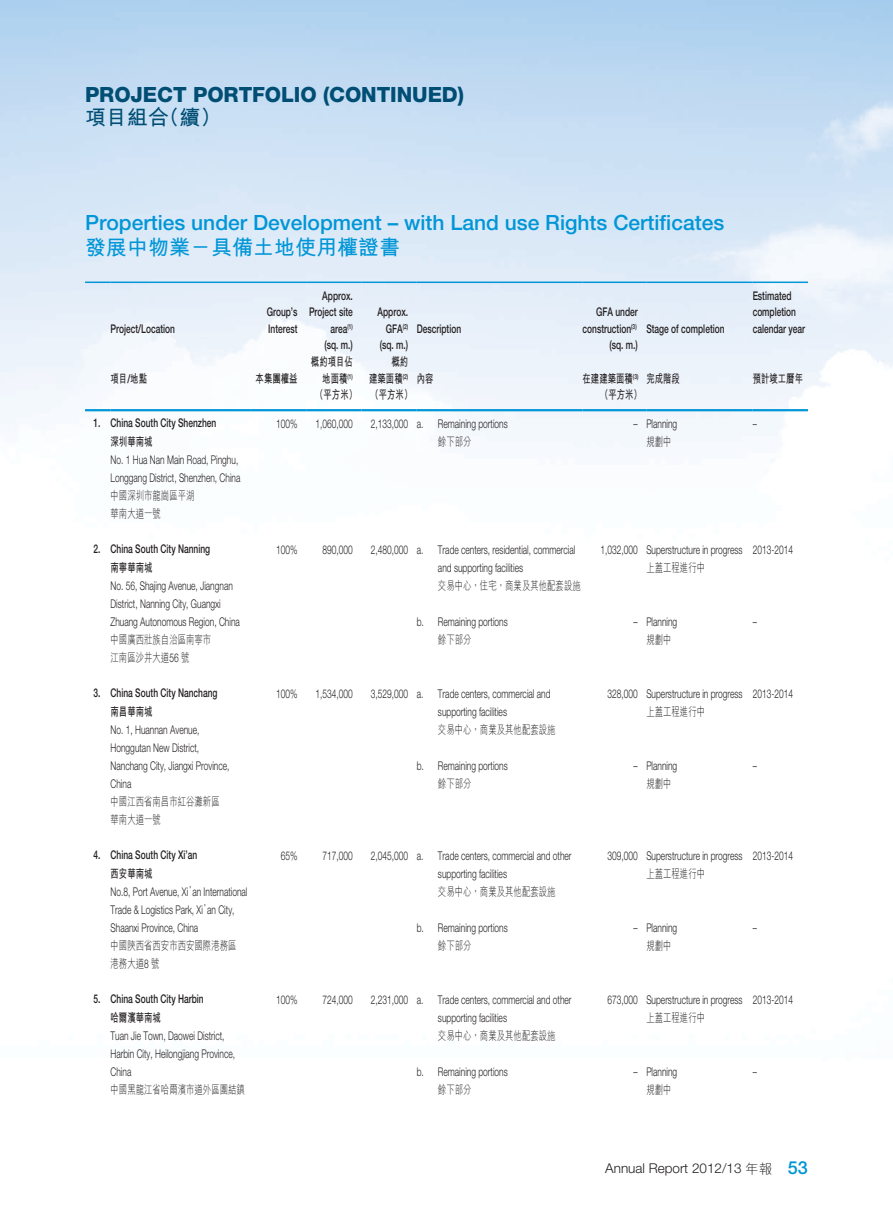
<style>
.page{position:relative;width:893px;height:1212px;background:#fff}
.page>*{position:absolute;margin:0;border:0;box-sizing:border-box;transform-origin:0 0}
.t1{font:500 21px "Helvetica Neue LT Std";color:#0096d7}
.t2{font:800 21px "Helvetica Neue LT Std";letter-spacing:-.005em;color:#004e74}
.t3{font:21px "M Hei HK Bold E Ten B5 H";color:#0096d7}
.t4{font:21px "M Hei HK Bold E Ten B5 H";color:#004e74}
.t5{font:300 13.5px "Helvetica Neue LT Std";color:#231f20}
.t6{font:300 12px/18px "Helvetica Neue LT Std";color:#231f20;scale:.7 1}
.t7{font:500 12px/16.5px "Helvetica Neue LT Std";color:#231f20;scale:.7 1}
.t8{font:12px/18px "M Hei HK Light E Ten B5 H";color:#231f20;scale:.7 1}
.t9{font:12px/16.5px "M Hei HK Bold E Ten B5 H";color:#231f20;text-align:right;scale:.7 1}
.s1{font-family:"Helvetica Neue LT Std";font-weight:500}
.s2{font-family:"Helvetica Neue LT Std";font-weight:300}
.s3{font-family:"M Hei HK Light E Ten B5 H";font-weight:400}
.s4{font-weight:500;font-size:18px;color:#0096d7}
</style>
<div class="page">
<svg style="left:85px;top:282px;width:26px;height:1px"></svg>
<hr style="left:111px;top:282px;width:140px;height:1px;background:#0096d7">
<hr style="left:251px;top:282px;width:55px;height:1px;background:#0096d7">
<hr style="left:306px;top:282px;width:55px;height:1px;background:#0096d7">
<hr style="left:361px;top:282px;width:56px;height:1px;background:#0096d7">
<hr style="left:417px;top:282px;width:166px;height:1px;background:#0096d7">
<hr style="left:583px;top:282px;width:63px;height:1px;background:#0096d7">
<hr style="left:646px;top:282px;width:107px;height:1px;background:#0096d7">
<hr style="left:753px;top:282px;width:55px;height:1px;background:#0096d7">
<hr style="left:85px;top:409px;width:26px;height:2px;background:#0096d7">
<hr style="left:111px;top:409px;width:140px;height:2px;background:#0096d7">
<hr style="left:251px;top:409px;width:55px;height:2px;background:#0096d7">
<hr style="left:306px;top:409px;width:55px;height:2px;background:#0096d7">
<hr style="left:361px;top:409px;width:56px;height:2px;background:#0096d7">
<hr style="left:417px;top:409px;width:166px;height:2px;background:#0096d7">
<hr style="left:583px;top:409px;width:63px;height:2px;background:#0096d7">
<hr style="left:646px;top:409px;width:107px;height:2px;background:#0096d7">
<hr style="left:753px;top:409px;width:55px;height:2px;background:#0096d7">
<h1 class="t2" style="left:85px;top:83px;width:380px">PROJECT PORTFOLIO (CONTINUED)</h1>
<h1 class="t4" style="left:85px;top:110px;width:138px">項目組合（續）</h1>
<h1 class="t1" style="left:85px;top:215px;width:641px">Properties under Development – with Land use Rights Certificates</h1>
<h1 class="t3" style="left:85px;top:239px;width:317px">發展中物業－具備土地使用權證書</h1>
<p class="t7" style="left:111px;top:321px;width:94px">Project/Location</p>
<p class="t7" style="left:267px;top:305px;width:46px">Group’s<br>Interest</p>
<p class="t7" style="left:309px;top:288px;width:64px;text-align:right">Approx.<br>Project site area<sup>(1)</sup></p>
<p class="t7" style="left:386px;top:305px;width:109px;text-indent:-8px">Approx.<br>GFA<sup>(2)</sup> Description</p>
<p class="t7" style="left:583px;top:305px;width:204px;text-indent:14px">GFA under<br>construction<sup>(3)</sup> Stage of completion</p>
<p class="t7" style="left:324px;top:338px;width:42px">(sq. m.)</p>
<p class="t7" style="left:380px;top:338px;width:42px">(sq. m.)</p>
<p class="t7" style="left:609px;top:338px;width:42px">(sq. m.)</p>
<p class="t7" style="left:753px;top:288px;width:77px">Estimated completion calendar year</p>
<p class="t9" style="left:111px;top:371px;width:54px">項目<span class="s1">/</span>地點</p>
<p class="t9" style="left:256px;top:371px;width:62px">本集團權益</p>
<p class="t9" style="left:311px;top:355px;width:62px">概約項目佔地面積<sup>(1)</sup></p>
<p class="t9" style="left:369px;top:355px;width:93px;text-align:center">概約<br>建築面積<sup>(2)</sup> 內容</p>
<p class="t9" style="left:583px;top:371px;width:141px">在建建築面積<sup>(3)</sup> 完成階段</p>
<p class="t9" style="left:753px;top:371px;width:73px">預計竣工曆年</p>
<p class="t9" style="left:315px;top:388px;width:140px">（平方米） （平方米）</p>
<p class="t9" style="left:600px;top:388px;width:62px">（平方米）</p>
<p class="t7" style="left:94px;top:416px;width:177px">1. China South City Shenzhen</p>
<p class="t9" style="left:111px;top:435px;width:62px">深圳華南城</p>
<p class="t6" style="left:111px;top:452px;width:187px">No. 1 Hua Nan Main Road, Pinghu,<br>Longgang District, Shenzhen, China</p>
<p class="t8" style="left:111px;top:488px;width:122px">中國深圳市龍崗區平湖華南大道一號</p>
<p class="t7" style="left:94px;top:542px;width:168px">2. China South City Nanning</p>
<p class="t9" style="left:111px;top:561px;width:62px">南寧華南城</p>
<p class="t6" style="left:111px;top:578px;width:186px">No. 56, Shajing Avenue, Jiangnan<br>District, Nanning City, Guangxi<br>Zhuang Autonomous Region, China</p>
<p class="t8" style="left:111px;top:632px;width:145px">中國廣西壯族自治區南寧市江南區沙井大道<span class="s2">56</span> 號</p>
<p class="t7" style="left:94px;top:686px;width:179px">3. China South City Nanchang</p>
<p class="t9" style="left:111px;top:705px;width:62px">南昌華南城</p>
<p class="t6" style="left:111px;top:722px;width:171px">No. 1, Huannan Avenue,<br>Honggutan New District,<br>Nanchang City, Jiangxi Province,<br>China</p>
<p class="t8" style="left:111px;top:794px;width:157px">中國江西省南昌市紅谷灘新區華南大道一號</p>
<p class="t7" style="left:94px;top:848px;width:150px">4. China South City Xi’an</p>
<p class="t9" style="left:111px;top:867px;width:62px">西安華南城</p>
<p class="t6" style="left:111px;top:884px;width:197px">No.8, Port Avenue, Xi<span class="s3">’</span>an International<br>Trade &amp; Logistics Park, Xi<span class="s3">’</span>an City,<br>Shaanxi Province, China</p>
<p class="t8" style="left:111px;top:938px;width:182px">中國陝西省西安市西安國際港務區港務大道<span class="s2">8</span> 號</p>
<p class="t7" style="left:94px;top:992px;width:159px">5. China South City Harbin</p>
<p class="t9" style="left:111px;top:1011px;width:73px">哈爾濱華南城</p>
<p class="t6" style="left:111px;top:1028px;width:179px">Tuan Jie Town, Daowei District,<br>Harbin City, Heilongjiang Province,<br>China</p>
<p class="t8" style="left:111px;top:1082px;width:194px">中國黑龍江省哈爾濱市道外區團結鎮</p>
<p class="t6" style="left:276px;top:416px;width:32px">100%</p>
<p class="t6" style="left:316px;top:416px;width:55px">1,060,000</p>
<p class="t6" style="left:371px;top:416px;width:197px">2,133,000 a. Remaining portions</p>
<p class="t8" style="left:438px;top:434px;width:49px">餘下部分</p>
<p class="t6" style="left:634px;top:416px;width:64px">– Planning</p>
<p class="t8" style="left:646px;top:434px;width:38px">規劃中</p>
<p class="t6" style="left:753px;top:416px;width:7px">–</p>
<p class="t6" style="left:276px;top:542px;width:32px">100%</p>
<p class="t6" style="left:323px;top:542px;width:45px">890,000</p>
<p class="t6" style="left:438px;top:542px;width:198px;text-indent:-67px">2,480,000 a. Trade centers, residential, commercial and supporting facilities</p>
<p class="t8" style="left:438px;top:578px;width:206px">交易中心，住宅，商業及其他配套設施</p>
<p class="t6" style="left:600px;top:542px;width:205px">1,032,000 Superstructure in progress</p>
<p class="t8" style="left:646px;top:560px;width:86px">上蓋工程進行中</p>
<p class="t6" style="left:753px;top:542px;width:59px">2013-2014</p>
<p class="t6" style="left:417px;top:614px;width:132px">b. Remaining portions</p>
<p class="t8" style="left:438px;top:632px;width:49px">餘下部分</p>
<p class="t6" style="left:634px;top:614px;width:64px">– Planning</p>
<p class="t8" style="left:646px;top:632px;width:38px">規劃中</p>
<p class="t6" style="left:753px;top:614px;width:7px">–</p>
<p class="t6" style="left:276px;top:686px;width:32px">100%</p>
<p class="t6" style="left:316px;top:686px;width:55px">1,534,000</p>
<p class="t6" style="left:438px;top:686px;width:162px;text-indent:-67px">3,529,000 a. Trade centers, commercial and supporting facilities</p>
<p class="t8" style="left:438px;top:722px;width:169px">交易中心，商業及其他配套設施</p>
<p class="t6" style="left:607px;top:686px;width:195px">328,000 Superstructure in progress</p>
<p class="t8" style="left:646px;top:704px;width:86px">上蓋工程進行中</p>
<p class="t6" style="left:753px;top:686px;width:59px">2013-2014</p>
<p class="t6" style="left:417px;top:758px;width:132px">b. Remaining portions</p>
<p class="t8" style="left:438px;top:776px;width:49px">餘下部分</p>
<p class="t6" style="left:634px;top:758px;width:64px">– Planning</p>
<p class="t8" style="left:646px;top:776px;width:37px">規劃中</p>
<p class="t6" style="left:753px;top:758px;width:7px">–</p>
<p class="t6" style="left:281px;top:848px;width:26px">65%</p>
<p class="t6" style="left:323px;top:848px;width:45px">717,000</p>
<p class="t6" style="left:371px;top:848px;width:288px;text-align:center">2,045,000 a. Trade centers, commercial and other supporting facilities</p>
<p class="t8" style="left:438px;top:884px;width:169px">交易中心，商業及其他配套設施</p>
<p class="t6" style="left:607px;top:848px;width:195px">309,000 Superstructure in progress</p>
<p class="t8" style="left:646px;top:866px;width:86px">上蓋工程進行中</p>
<p class="t6" style="left:753px;top:848px;width:59px">2013-2014</p>
<p class="t6" style="left:417px;top:920px;width:132px">b. Remaining portions</p>
<p class="t8" style="left:438px;top:938px;width:49px">餘下部分</p>
<p class="t6" style="left:634px;top:920px;width:64px">– Planning</p>
<p class="t8" style="left:646px;top:938px;width:38px">規劃中</p>
<p class="t6" style="left:753px;top:920px;width:7px">–</p>
<p class="t6" style="left:276px;top:992px;width:32px">100%</p>
<p class="t6" style="left:323px;top:992px;width:45px">724,000</p>
<p class="t6" style="left:371px;top:992px;width:288px;text-align:center">2,231,000 a. Trade centers, commercial and other supporting facilities</p>
<p class="t8" style="left:438px;top:1028px;width:169px">交易中心，商業及其他配套設施</p>
<p class="t6" style="left:607px;top:992px;width:195px">673,000 Superstructure in progress</p>
<p class="t8" style="left:646px;top:1010px;width:86px">上蓋工程進行中</p>
<p class="t6" style="left:753px;top:992px;width:59px">2013-2014</p>
<p class="t6" style="left:417px;top:1064px;width:132px">b. Remaining portions</p>
<p class="t8" style="left:438px;top:1082px;width:49px">餘下部分</p>
<p class="t6" style="left:634px;top:1064px;width:64px">– Planning</p>
<p class="t8" style="left:646px;top:1082px;width:38px">規劃中</p>
<p class="t6" style="left:753px;top:1064px;width:7px">–</p>
<p class="t5" style="left:605px;top:1163px;width:204px">Annual Report 2012/13 <span class="s3">年報</span> <span class="s4">53</span></p>
</div>
